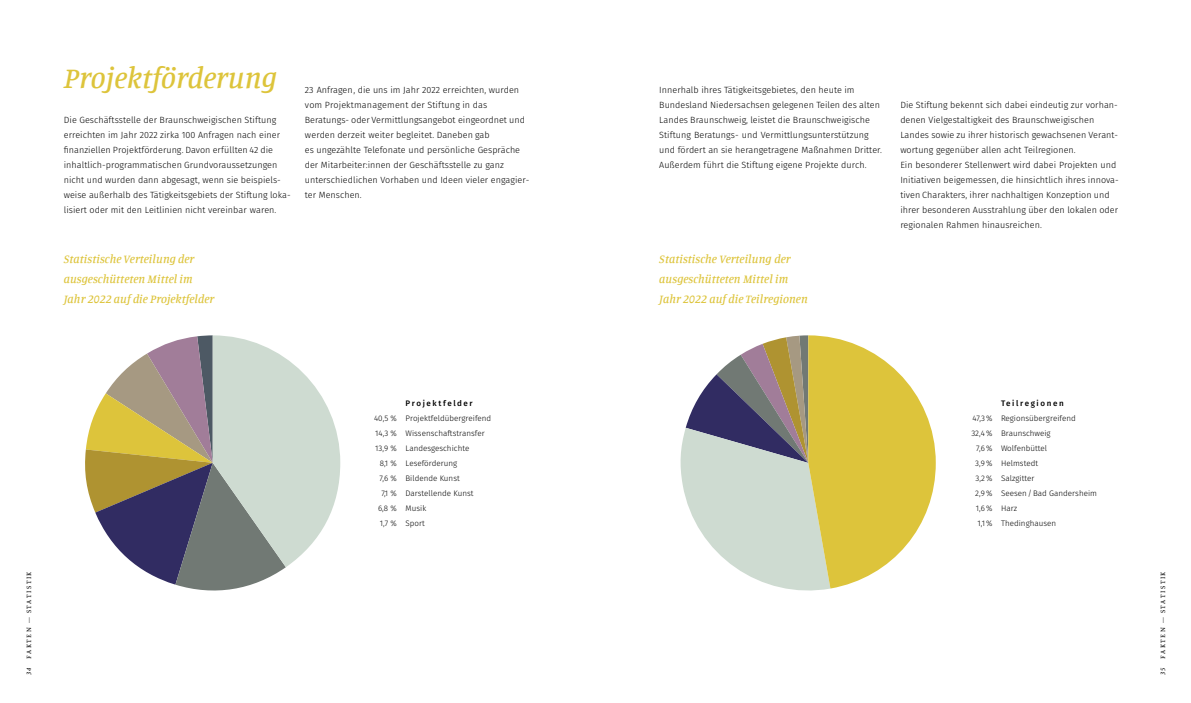
<style>
.page{position:relative;width:1191px;height:703px;background:#fff}
.page>*{position:absolute;margin:0;border:0;box-sizing:border-box;transform-origin:0 0}
.Titel_03{font:italic 500 30px "Manuale";color:#ddc43b}
.Zwischentitel_02{font:italic 500 12px/20px "Manuale";letter-spacing:.005em;color:#ddc43b}
.Fließtext_01{font:300 9px/15px "Fira Sans";letter-spacing:.005em;color:#000}
.t1{font:300 8px "Fira Sans";letter-spacing:.005em;color:#000}
.t2{font:500 8px "Fira Sans";letter-spacing:.2em;color:#000}
.t3{font:7px "Manuale";letter-spacing:.21em;color:#000}
.t4{font:italic 7px "Manuale";color:#000}
</style>
<div class="page">
<svg style="left:85px;top:335px;width:255px;height:256px"></svg>
<svg style="left:680px;top:335px;width:255px;height:256px"></svg>
<p class="Titel_03" style="left:64px;top:58px;width:215px">Projektförderung</p>
<p class="Fließtext_01" style="left:64px;top:112px;width:228px">Die Geschäftsstelle der Braunschweigischen Stiftung erreichten im Jahr 2022 zirka 100 Anfragen nach einer finanziellen Projektförderung. Davon erfüllten 42 die inhaltlich-- programmatischen Grundvoraussetzungen nicht und wurden dann abgesagt, wenn sie beispiels&shy;weise außerhalb des Tätigkeitsgebiets der Stiftung loka&shy;lisiert oder mit den Leitlinien nicht vereinbar waren.</p>
<p class="Fließtext_01" style="left:305px;top:82px;width:226px">23 Anfragen, die uns im Jahr 2022 erreichten, wurden vom Projektmanagement der Stiftung in das Beratungs-- oder Vermittlungsangebot eingeordnet und werden derzeit weiter begleitet. Daneben gab<br>es ungezählte Telefonate und persönliche Gespräche der Mitarbeiter:innen der Geschäftsstelle zu ganz unterschiedlichen Vorhaben und Ideen vieler engagier&shy;ter Menschen.</p>
<p class="Zwischentitel_02" style="left:64px;top:248px;width:152px">Statistische Verteilung der ausgeschütteten Mittel im<br>Jahr 2022 auf die Projektfelder</p>
<p class="t3" style="left:24px;top:659px;width:89px;rotate:-90deg">FAKTEN — STATISTIK</p>
<p class="t4" style="left:24px;top:675px;width:8px;rotate:-90deg">34</p>
<p class="t2" style="left:405px;top:398px;width:69px">Projektfelder</p>
<p class="t1" style="left:374px;top:413px;width:119px">40,5 % Projektfeldübergreifend</p>
<p class="t1" style="left:375px;top:428px;width:111px">14,3 % Wissenschaftstransfer</p>
<p class="t1" style="left:375px;top:443px;width:96px">13,9 % Landesgeschichte</p>
<p class="t1" style="left:380px;top:458px;width:79px">8,1 % Leseförderung</p>
<p class="t1" style="left:379px;top:473px;width:82px">7,6 % Bildende Kunst</p>
<p class="t1" style="left:381px;top:488px;width:94px">7,1 % Darstellende Kunst</p>
<p class="t1" style="left:378px;top:503px;width:50px">6,8 % Musik</p>
<p class="t1" style="left:380px;top:518px;width:47px">1,7 % Sport</p>
<p class="Fließtext_01" style="left:659px;top:82px;width:224px">Innerhalb ihres Tätigkeitsgebietes, den heute im Bundesland Niedersachsen gelegenen Teilen des alten Landes Braunschweig, leistet die Braunschweigische Stiftung Beratungs- und Vermittlungsunterstützung und fördert an sie herangetragene Maßnahmen Dritter.<br>Außerdem führt die Stiftung eigene Projekte durch.</p>
<p class="Zwischentitel_02" style="left:659px;top:248px;width:150px">Statistische Verteilung der ausgeschütteten Mittel im<br>Jahr 2022 auf die Teilregionen</p>
<p class="Fließtext_01" style="left:900px;top:97px;width:220px">Die Stiftung bekennt sich dabei eindeutig zur vorhan&shy;denen Vielgestaltigkeit des Braunschweigischen Landes sowie zu ihrer historisch gewachsenen Verant&shy;wortung gegenüber allen acht Teilregionen.<br>Ein besonderer Stellenwert wird dabei Projekten und Initiativen beigemessen, die hinsichtlich ihres innova&shy;tiven Charakters, ihrer nachhaltigen Konzeption und ihrer besonderen Ausstrahlung über den lokalen oder regionalen Rahmen hinausreichen.</p>
<p class="t2" style="left:1001px;top:398px;width:64px">Teilregionen</p>
<p class="t1" style="left:972px;top:413px;width:105px">47,3% Regionsübergreifend</p>
<p class="t1" style="left:971px;top:428px;width:81px">32,4% Braunschweig</p>
<p class="t1" style="left:976px;top:443px;width:72px">7,6% Wolfenbüttel</p>
<p class="t1" style="left:975px;top:458px;width:64px">3,9% Helmstedt</p>
<p class="t1" style="left:975px;top:473px;width:60px">3,2% Salzgitter</p>
<p class="t1" style="left:975px;top:488px;width:123px">2,9% Seesen/Bad Gandersheim</p>
<p class="t1" style="left:975px;top:503px;width:43px">1,6% Harz</p>
<p class="t1" style="left:977px;top:518px;width:80px">1,1% Thedinghausen</p>
<p class="t3" style="left:1158px;top:659px;width:89px;rotate:-90deg">FAKTEN — STATISTIK</p>
<p class="t4" style="left:1158px;top:675px;width:8px;rotate:-90deg">35</p>
</div>
